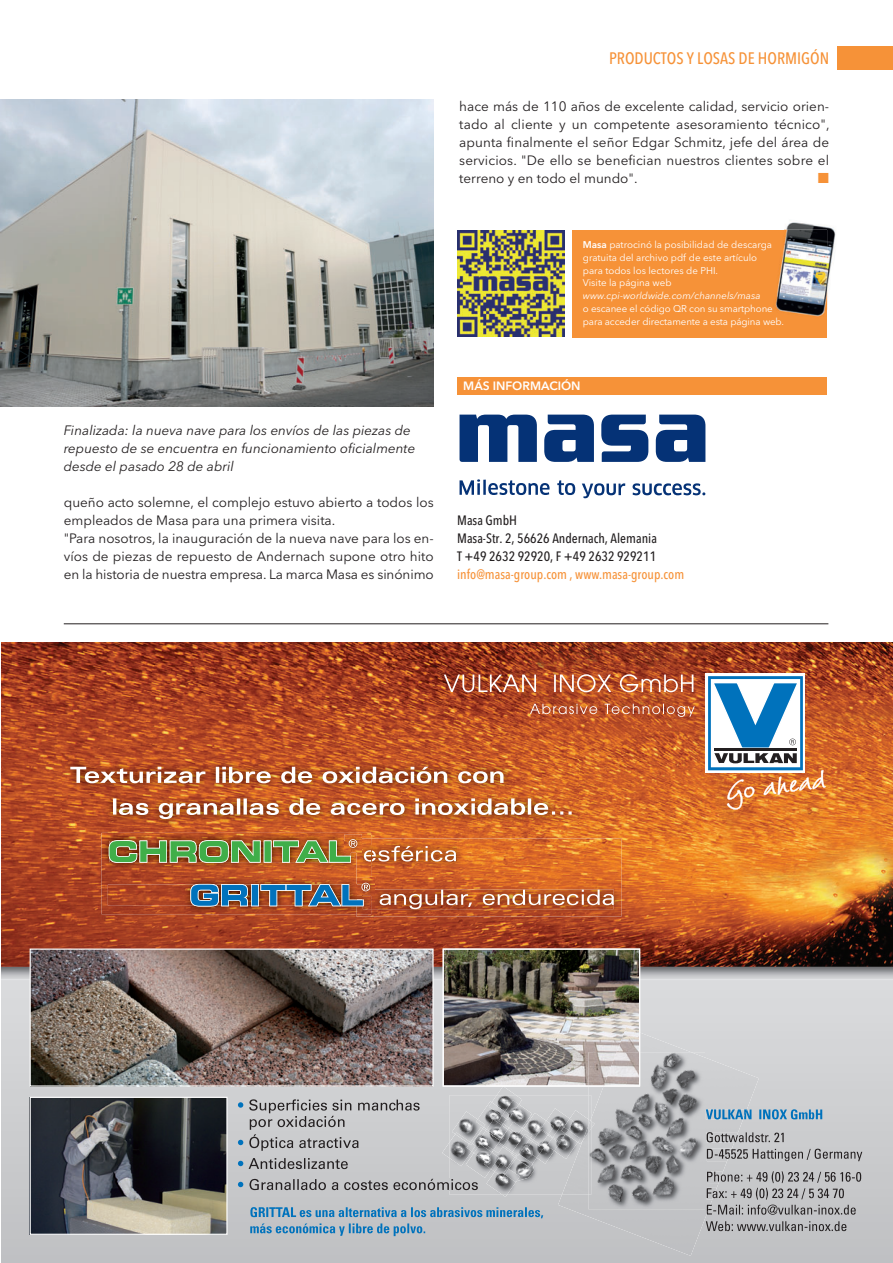
<style>
.page{position:relative;width:893px;height:1263px;background:#fff}
.page>*{position:absolute;margin:0;border:0;box-sizing:border-box;transform-origin:0 0}
.t1{font:500 16.5px "Avenir Next Condensed";color:#f69238}
.t2{font:13.5px/18px "Avenir Next";color:#231f20}
.t3{font:italic 13.5px/18px "Avenir Next";color:#231f20}
.t4{font:500 13.5px/18px "Avenir Next Condensed";color:#231f20}
.t5{font:500 13.5px "Avenir Next Condensed";color:#f69238}
.t6{font:13.5px "European Pi Three";color:#f69238}
.t7{font:600 12px "Avenir Next";color:#fff}
.t8{font:9.75px/12.8px "Avenir Next";color:#fff}
.t9{font:italic 9.75px "Avenir Next";color:#fff}
.s1{font-weight:600}
</style>
<div class="page">
<svg style="left:1px;top:979px;width:892px;height:284px;background:#cbccce"></svg>
<img style="left:1px;top:967px;width:892px;height:12px">
<img style="left:1px;top:642px;width:892px;height:325px">
<img style="left:444px;top:674px;width:249px;height:18px">
<svg style="left:530px;top:704px;width:165px;height:13px;background:#c46c48"></svg>
<div style="left:705px;top:674px;width:100px;height:99px;background:#fff"></div>
<svg style="left:708px;top:676px;width:118px;height:134px"></svg>
<img style="left:63px;top:759px;width:516px;height:68px">
<img style="left:70px;top:767px;width:433px;height:16px">
<img style="left:113px;top:798px;width:459px;height:21px">
<img style="left:356px;top:838px;width:265px;height:78px">
<svg style="left:434px;top:1179px;width:15px;height:11px"></svg>
<img style="left:449px;top:1095px;width:109px;height:99px">
<img style="left:449px;top:1179px;width:2px;height:11px">
<img style="left:451px;top:1179px;width:27px;height:11px">
<img style="left:522px;top:1104px;width:10px;height:7px">
<img style="left:478px;top:1101px;width:15px;height:27px">
<img style="left:452px;top:1111px;width:32px;height:23px">
<svg style="left:476px;top:1119px;width:9px;height:8px"></svg>
<img style="left:470px;top:1127px;width:13px;height:16px">
<img style="left:442px;top:1142px;width:7px;height:16px">
<img style="left:449px;top:1134px;width:23px;height:32px">
<img style="left:455px;top:1132px;width:15px;height:12px">
<svg style="left:466px;top:1142px;width:9px;height:9px"></svg>
<svg style="left:502px;top:1194px;width:5px;height:3px"></svg>
<img style="left:486px;top:1172px;width:30px;height:22px">
<img style="left:495px;top:1174px;width:10px;height:3px">
<img style="left:487px;top:1119px;width:6px;height:11px">
<img style="left:479px;top:1130px;width:14px;height:20px">
<img style="left:520px;top:1174px;width:14px;height:7px">
<img style="left:505px;top:1174px;width:15px;height:8px">
<img style="left:466px;top:1152px;width:26px;height:26px">
<img style="left:474px;top:1144px;width:18px;height:17px">
<img style="left:484px;top:1152px;width:9px;height:17px">
<img style="left:546px;top:1108px;width:12px;height:3px">
<img style="left:497px;top:1086px;width:19px;height:9px">
<img style="left:492px;top:1095px;width:30px;height:16px">
<img style="left:505px;top:1100px;width:14px;height:11px">
<img style="left:489px;top:1102px;width:16px;height:14px">
<svg style="left:493px;top:1111px;width:65px;height:63px;background:#a7a8aa"></svg>
<svg style="left:250px;top:1207px;width:293px;height:29px;background:#a9b9c4"></svg>
<img style="left:29px;top:948px;width:405px;height:287px">
<svg style="left:759px;top:1109px;width:63px;height:10px"></svg>
<svg style="left:759px;top:1132px;width:25px;height:10px"></svg>
<svg style="left:759px;top:1149px;width:103px;height:12px"></svg>
<svg style="left:759px;top:1221px;width:87px;height:10px"></svg>
<img style="left:101px;top:833px;width:270px;height:81px">
<img style="left:356px;top:838px;width:15px;height:76px">
<svg style="left:364px;top:846px;width:92px;height:15px"></svg>
<img style="left:108px;top:885px;width:82px;height:21px">
<img style="left:344px;top:834px;width:18px;height:5px">
<img style="left:356px;top:838px;width:6px;height:14px">
<img style="left:109px;top:839px;width:248px;height:24px">
<svg style="left:190px;top:878px;width:424px;height:31px;background:#a36c54"></svg>
<img style="left:640px;top:1033px;width:51px;height:19px">
<img style="left:443px;top:948px;width:197px;height:138px">
<img style="left:558px;top:1057px;width:201px;height:199px">
<img style="left:562px;top:1133px;width:26px;height:61px">
<img style="left:582px;top:1126px;width:6px;height:15px">
<img style="left:706px;top:1109px;width:41px;height:10px">
<img style="left:707px;top:1132px;width:30px;height:10px">
<img style="left:707px;top:1159px;width:25px;height:2px">
<img style="left:707px;top:1149px;width:25px;height:10px">
<svg style="left:707px;top:1171px;width:154px;height:44px;background:#a8a8aa"></svg>
<img style="left:588px;top:1052px;width:117px;height:157px">
<img style="left:588px;top:1118px;width:3px;height:76px">
<svg style="left:588px;top:1119px;width:7px;height:14px"></svg>
<img style="left:603px;top:1052px;width:37px;height:34px">
<div style="left:838px;top:47px;width:55px;height:23px;background:#f69238"></div>
<div style="left:457px;top:377px;width:370px;height:17px;background:#f69238"></div>
<svg style="left:460px;top:479px;width:20px;height:16px"></svg>
<hr style="left:483px;top:480px;width:3px;height:15px;background:#053276">
<svg style="left:488px;top:480px;width:62px;height:15px"></svg>
<svg style="left:557px;top:480px;width:18px;height:15px"></svg>
<svg style="left:582px;top:483px;width:43px;height:15px"></svg>
<svg style="left:633px;top:483px;width:72px;height:12px"></svg>
<svg style="left:601px;top:415px;width:47px;height:47px"></svg>
<svg style="left:656px;top:415px;width:49px;height:47px"></svg>
<svg style="left:544px;top:415px;width:50px;height:47px"></svg>
<svg style="left:460px;top:415px;width:77px;height:47px"></svg>
<img style="left:1px;top:100px;width:433px;height:307px">
<div style="left:573px;top:230px;width:254px;height:107px;background:#f69238"></div>
<img style="left:457px;top:230px;width:108px;height:107px">
<img style="left:784px;top:222px;width:52px;height:87px">
<img style="left:775px;top:230px;width:52px;height:87px">
<hr style="left:64px;top:623px;width:764px;height:1px;background:#231f20">
<p class="t3" style="left:64px;top:422px;width:353px">Finalizada: la nueva nave para los envíos de las piezas de repuesto de se encuentra en funcionamiento oficialmente desde el pasado 28 de abril</p>
<p class="t2" style="left:64px;top:494px;width:371px">queño acto solemne, el complejo estuvo abierto a todos los empleados de Masa para una primera visita.<br>"Para nosotros, la inauguración de la nueva nave para los en&shy;víos de piezas de repuesto de Andernach supone otro hito en la historia de nuestra empresa. La marca Masa es sinónimo</p>
<p class="t1" style="left:609px;top:51px;width:222px">PRODUCTOS Y LOSAS DE HORMIGÓN</p>
<p class="t2" style="left:459px;top:98px;width:372px;text-align:justify">hace más de 110 años de excelente calidad, servicio orien&shy;tado al cliente y un competente asesoramiento técnico", apunta finalmente el señor Edgar Schmitz, jefe del área de servicios. "De ello se benefician nuestros clientes sobre el terreno y en todo el mundo".</p>
<p class="t6" style="left:818px;top:170px;width:13px">-</p>
<p class="t8" style="left:583px;top:239px;width:191px"><span class="s1">Masa</span> patrocinó la posibilidad de descarga gratuita del archivo pdf de este artículo para todos los lectores de PHI.<br>Visite la página web</p>
<p class="t9" style="left:583px;top:292px;width:179px">www.cpi-worldwide.com/channels/masa</p>
<p class="t8" style="left:583px;top:303px;width:203px">o escanee el código QR con su smartphone pa ra acceder directamente a esta página web.</p>
<p class="t7" style="left:463px;top:380px;width:119px">MÁS INFORMACIÓN</p>
<p class="t4" style="left:457px;top:512px;width:201px">Masa GmbH<br>Masa-Str. 2, 56626 Andernach, Alemania<br>T +49 2632 92920, F +49 2632 929211</p>
<p class="t5" style="left:457px;top:568px;width:229px">info@masa-group.com , www.masa-group.com</p>
</div>
